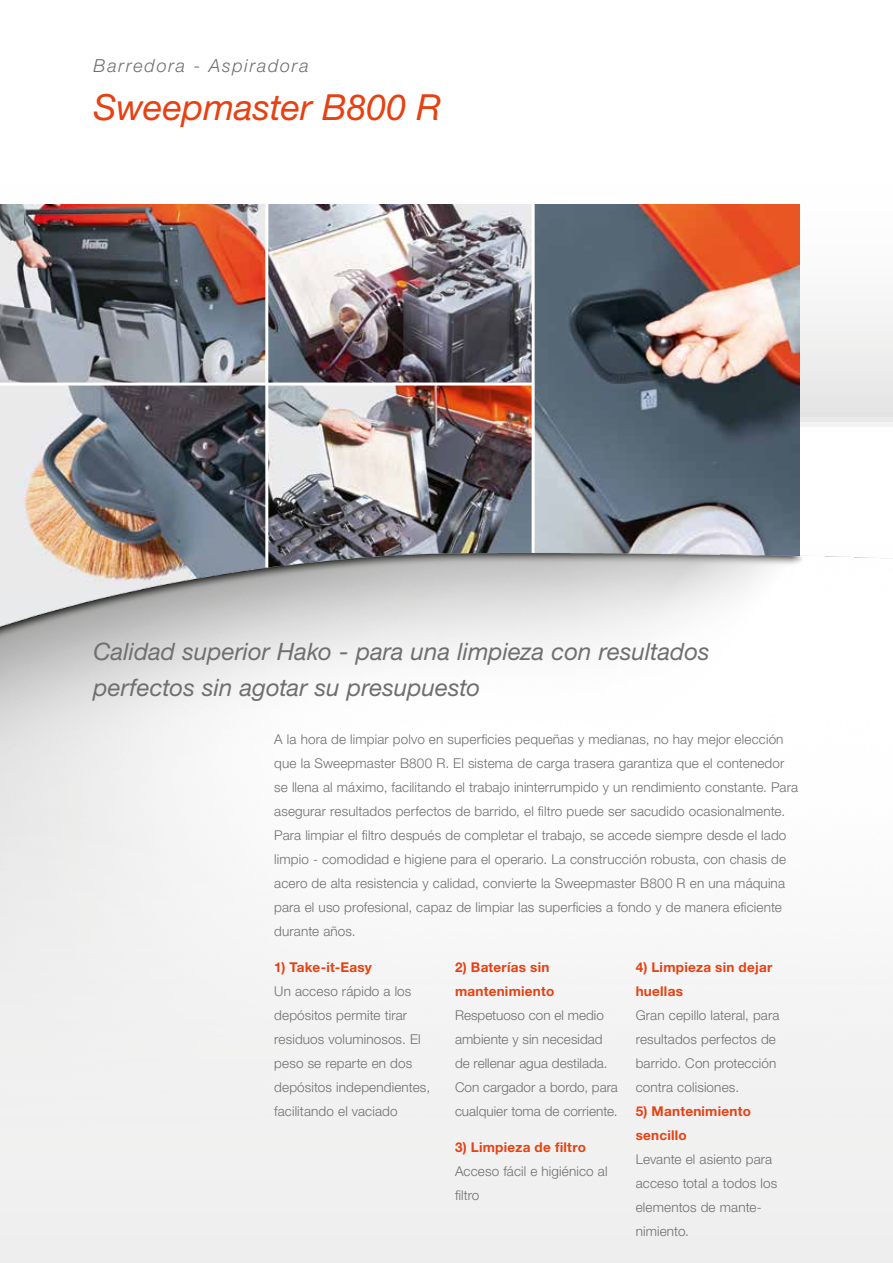
<style>
.page{position:relative;width:893px;height:1263px;background:#fff}
.page>*{position:absolute;margin:0;border:0;box-sizing:border-box;transform-origin:0 0}
.t1{font:italic 36px "Helvetica Neue LT Std";color:#e74011}
.t2{font:italic 24px/36px "Helvetica Neue LT Std";color:#706f6f}
.t3{font:italic 300 18px "Helvetica Neue LT Std";letter-spacing:.1em;color:#706f6f}
.t4{font:300 13.5px/24px "Helvetica Neue LT Std";letter-spacing:.01em;color:#706f6f}
.t5{font:700 13.5px/24px "Helvetica Neue LT Std";letter-spacing:.02em;color:#e74011}
</style>
<div class="page">
<img style="left:268px;top:204px;width:264px;height:315px">
<img style="left:0;top:386px;width:265px;height:133px">
<img style="left:0;top:204px;width:265px;height:179px">
<img style="left:535px;top:204px;width:264px;height:315px">
<hr style="left:0;top:383px;width:533px;height:3px;background:#fff">
<img style="left:0;top:519px;width:893px;height:744px">
<h3 class="t3" style="left:94px;top:55px;width:217px">Barredora - Aspiradora</h3>
<h1 class="t1" style="left:94px;top:86px;width:349px">Sweepmaster B800 R</h1>
<h2 class="t2" style="left:94px;top:633px;width:618px">Calidad superior Hako - para una limpieza con resultados perfectos sin agotar su presupuesto</h2>
<p class="t4" style="left:274px;top:727px;width:525px">A la hora de limpiar polvo en superficies pequeñas y medianas, no hay mejor elección que la Sweepmaster B800 R. El sistema de carga trasera garantiza que el contenedor se llena al máximo, facilitando el trabajo ininterrumpido y un rendimiento constante. Para asegurar resultados perfectos de barrido, el filtro puede ser sacudido ocasionalmente.<br>Para limpiar el filtro después de completar el trabajo, se accede siempre desde el lado limpio - comodidad e higiene para el operario. La construcción robusta, con chasis de acero de alta resistencia y calidad, convierte la Sweepmaster B800 R en una máquina para el uso profesional, capaz de limpiar las superficies a fondo y de manera eficiente durante años.</p>
<p class="t5" style="left:274px;top:955px;width:99px">1) Take-it-Easy</p>
<p class="t4" style="left:274px;top:979px;width:157px">Un acceso rápido a los depósitos permite tirar residuos voluminosos. El peso se reparte en dos depósitos independientes, facilitando el vaciado</p>
<p class="t5" style="left:455px;top:955px;width:101px">2) Baterías sin mantenimiento</p>
<p class="t4" style="left:455px;top:1003px;width:164px">Respetuoso con el medio ambiente y sin necesidad de rellenar agua destilada.<br>Con cargador a bordo, para cualquier toma de corriente.</p>
<p class="t5" style="left:455px;top:1135px;width:133px">3) Limpieza de filtro</p>
<p class="t4" style="left:455px;top:1159px;width:154px">Acceso fácil e higiénico al filtro</p>
<p class="t5" style="left:636px;top:955px;width:138px">4) Limpieza sin dejar huellas</p>
<p class="t4" style="left:636px;top:1003px;width:145px">Gran cepillo lateral, para resultados perfectos de barrido. Con protección contra colisiones.</p>
<p class="t5" style="left:636px;top:1099px;width:117px">5) Mantenimiento sencillo</p>
<p class="t4" style="left:636px;top:1147px;width:143px">Levante el asiento para acceso total a todos los elementos de mante&shy;nimiento.</p>
</div>
